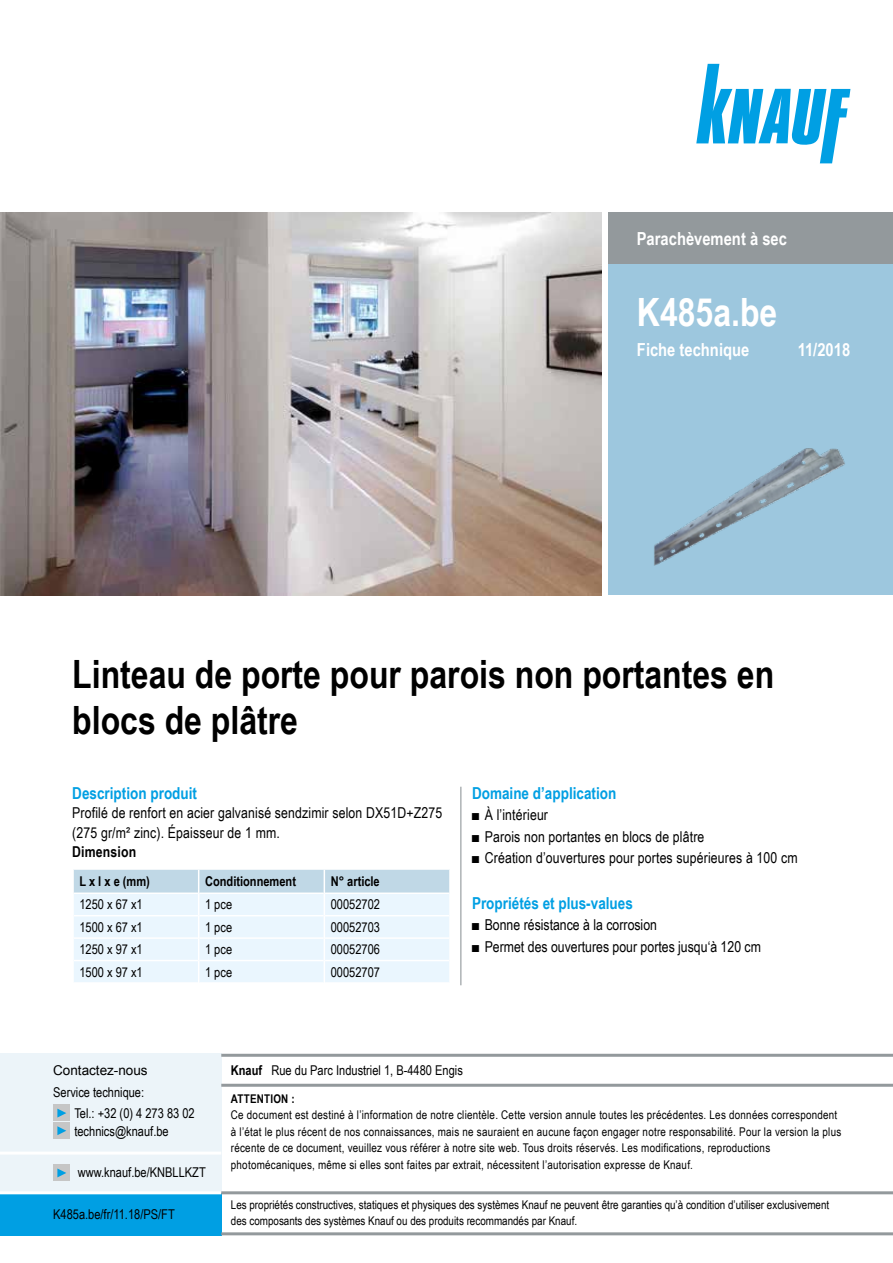
<style>
.page{position:relative;width:893px;height:1263px;background:#fff}
.page>*{position:absolute;margin:0;border:0;box-sizing:border-box;transform-origin:0 0}
.t1{font:700 39px/46.8px "Arial Narrow";color:#000}
.t2{font:700 39px "Arial Narrow";color:#fff}
.t3{font:700 18px "Arial Narrow";color:#fff}
.t4{font:700 16.5px "Arial Narrow";color:#009fe3}
.t5{font:15px/19.5px "Arial Narrow";letter-spacing:.01em;color:#000}
.t6{font:700 15px "Arial Narrow";letter-spacing:.01em;color:#000}
.t7{font:13.5px/20.1px "Arial Narrow";color:#000}
.t8{font:700 13.5px "Arial Narrow";color:#000}
.t9{font:13.5px "Arial";color:#000}
.t10{font:12px/16.5px "Arial Narrow";letter-spacing:.02em;color:#000}
.t11{font:12px/16px "Arial Narrow";color:#000}
.t12{font:700 12px "Arial Narrow";letter-spacing:.02em;color:#000}
.s1{font-weight:700}
</style>
<div class="page">
<div style="left:608px;top:213px;width:285px;height:382px;background:#9dc7de"></div>
<svg style="left:696px;top:64px;width:154px;height:99px"></svg>
<hr style="left:460px;top:787px;width:1px;height:198px;background:#93999c">
<img style="left:0;top:213px;width:602px;height:382px">
<img style="left:654px;top:448px;width:191px;height:118px">
<div style="left:608px;top:213px;width:285px;height:51px;background:#93999c"></div>
<svg style="left:73px;top:870px;width:377px;height:112px;background:#e2f0f9"></svg>
<hr style="left:449px;top:960px;width:2px;height:24px;background:#fff">
<div style="left:0;top:1054px;width:221px;height:139px;background:#ecf4f9"></div>
<div style="left:0;top:1193px;width:221px;height:42px;background:#009fe3"></div>
<hr style="left:0;top:1151px;width:221px;height:3px;background:#fff">
<hr style="left:0;top:1191px;width:221px;height:3px;background:#fff">
<hr style="left:221px;top:1054px;width:672px;height:3px;background:#93999c">
<hr style="left:221px;top:1084px;width:672px;height:3px;background:#93999c">
<hr style="left:221px;top:1191px;width:672px;height:3px;background:#93999c">
<hr style="left:221px;top:1232px;width:672px;height:3px;background:#93999c">
<div style="left:53px;top:1104px;width:16px;height:16px;background:#c6c6c6"></div>
<div style="left:53px;top:1123px;width:16px;height:16px;background:#c6c6c6"></div>
<div style="left:53px;top:1165px;width:16px;height:16px;background:#c6c6c6"></div>
<svg style="left:57px;top:1108px;width:9px;height:9px"></svg>
<svg style="left:57px;top:1126px;width:9px;height:9px"></svg>
<svg style="left:57px;top:1168px;width:9px;height:9px"></svg>
<h2 class="t3" style="left:637px;top:225px;width:152px">Parachèvement à sec</h2>
<h1 class="t2" style="left:637px;top:283px;width:142px">K485a.be</h1>
<h2 class="t3" style="left:637px;top:336px;width:114px">Fiche technique</h2>
<h2 class="t3" style="left:798px;top:336px;width:54px">11/2018</h2>
<h1 class="t1" style="left:72px;top:648px;width:703px">Linteau de porte pour parois non portantes en blocs de plâtre</h1>
<h3 class="t4" style="left:72px;top:780px;width:126px">Description produit</h3>
<p class="t5" style="left:72px;top:802px;width:372px">Profilé de renfort en acier galvanisé sendzimir selon DX51D+Z275 (275 gr/m² zinc). Épaisseur de 1 mm.</p>
<p class="t6" style="left:72px;top:840px;width:66px">Dimension</p>
<p class="t8" style="left:79px;top:871px;width:72px">L x l x e (mm)</p>
<p class="t8" style="left:205px;top:871px;width:93px">Conditionnement</p>
<p class="t8" style="left:331px;top:871px;width:51px">N° article</p>
<p class="t7" style="left:79px;top:894px;width:65px">1250 x 67 x1</p>
<p class="t7" style="left:205px;top:894px;width:29px">1 pce</p>
<p class="t7" style="left:331px;top:894px;width:51px">00052702</p>
<p class="t7" style="left:79px;top:916px;width:65px">1500 x 67 x1</p>
<p class="t7" style="left:205px;top:916px;width:29px">1 pce</p>
<p class="t7" style="left:331px;top:916px;width:51px">00052703</p>
<p class="t7" style="left:79px;top:939px;width:65px">1250 x 97 x1</p>
<p class="t7" style="left:205px;top:939px;width:29px">1 pce</p>
<p class="t7" style="left:331px;top:939px;width:51px">00052706</p>
<p class="t7" style="left:79px;top:961px;width:65px">1500 x 97 x1</p>
<p class="t7" style="left:205px;top:961px;width:29px">1 pce</p>
<p class="t7" style="left:331px;top:961px;width:51px">00052707</p>
<h3 class="t4" style="left:472px;top:780px;width:146px">Domaine d’application</h3>
<p class="t5" style="left:472px;top:804px;width:78px">■ À l’intérieur</p>
<p class="t5" style="left:472px;top:826px;width:234px">■ Parois non portantes en blocs de plâtre</p>
<p class="t5" style="left:472px;top:848px;width:327px">■ Création d’ouvertures pour portes supérieures à 100 cm</p>
<h3 class="t4" style="left:472px;top:890px;width:162px">Propriétés et plus-values</h3>
<p class="t5" style="left:472px;top:915px;width:187px">■ Bonne résistance à la corrosion</p>
<p class="t5" style="left:472px;top:936px;width:290px">■ Permet des ouvertures pour portes jusqu‘à 120 cm</p>
<p class="t9" style="left:53px;top:1061px;width:96px">Contactez-nous</p>
<p class="t7" style="left:74px;top:1082px;width:122px;text-indent:-21px">Service technique:<br>Tel.: +32 (0) 4 273 83 02</p>
<p class="t7" style="left:74px;top:1120px;width:96px">technics@knauf.be</p>
<p class="t7" style="left:78px;top:1162px;width:129px">www.knauf.be/KNBLLKZT</p>
<p class="t7" style="left:53px;top:1204px;width:123px">K485a.be/fr/11.18/PS/FT</p>
<p class="t7" style="left:231px;top:1060px;width:233px"><span class="s1">Knauf</span> Rue du Parc Industriel 1, B-4480 Engis</p>
<p class="t12" style="left:231px;top:1089px;width:65px">ATTENTION :</p>
<p class="t10" style="left:231px;top:1106px;width:612px">Ce document est destiné à l’information de notre clientèle. Cette version annule toutes les précédentes. Les données correspondent à l’état le plus récent de nos connaissances, mais ne sauraient en aucune façon engager notre responsabilité. Pour la version la plus récente de ce document, veuillez vous référer à notre site web. Tous droits réservés. Les modifications, reproductions photomécaniques, même si elles sont faites par extrait, nécessitent l’autorisation expresse de Knauf.</p>
<p class="t11" style="left:231px;top:1196px;width:600px">Les propriétés constructives, statiques et physiques des systèmes Knauf ne peuvent être garanties qu’à condition d’utiliser exclusivement des composants des systèmes Knauf ou des produits recommandés par Knauf.</p>
</div>
